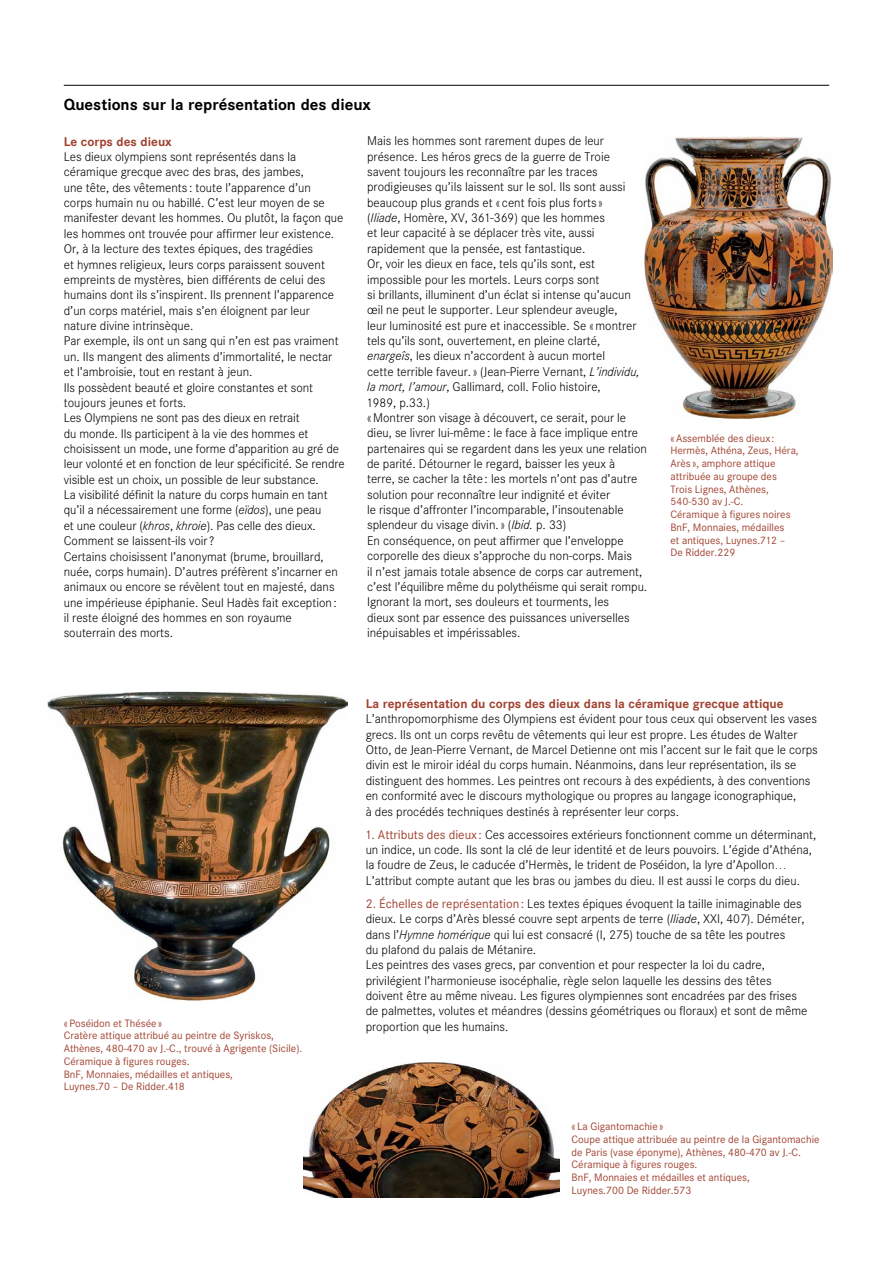
<style>
.page{position:relative;width:893px;height:1263px;background:#fff}
.page>*{position:absolute;margin:0;border:0;box-sizing:border-box;transform-origin:0 0}
.t1{font:700 15.75px "Corporate SBQ3";color:#000}
.t2{font:300 12.3px/15.3px "Corporate SBQ3";color:#000}
.t3{font:700 12.3px "Corporate SBQ3";color:#a0412f}
.t4{font:10.5px/12.8px "Corporate SBQ3";color:#a0412f}
.s1{font-style:italic}
.s2{font-weight:400;color:#a0412f}
</style>
<div class="page">
<hr style="left:64px;top:85px;width:765px;height:1px;background:#000">
<img style="left:644px;top:137px;width:188px;height:281px">
<img style="left:47px;top:691px;width:301px;height:309px">
<img style="left:303px;top:1063px;width:256px;height:135px">
<p class="t1" style="left:64px;top:95px;width:309px">Questions sur la représentation des dieux</p>
<p class="t3" style="left:64px;top:134px;width:110px">Le corps des dieux</p>
<p class="t2" style="left:64px;top:149px;width:282px">Les dieux olympiens sont représentés dans la céramique grecque avec des bras, des jambes,<br>une tête, des vêtements : toute l’apparence d’un<br>corps humain nu ou habillé. C’est leur moyen de se manifester devant les hommes. Ou plutôt, la façon que les hommes ont trouvée pour affirmer leur existence.<br>Or, à la lecture des textes épiques, des tragédies<br>et hymnes religieux, leurs corps paraissent souvent empreints de mystères, bien différents de celui des humains dont ils s’inspirent. Ils prennent l’apparence d’un corps matériel, mais s’en éloignent par leur nature divine intrinsèque.<br>Par exemple, ils ont un sang qui n’en est pas vraiment un. Ils mangent des aliments d’immortalité, le nectar et l’ambroisie, tout en restant à jeun.<br>Ils possèdent beauté et gloire constantes et sont toujours jeunes et forts.<br>Les Olympiens ne sont pas des dieux en retrait<br>du monde. Ils participent à la vie des hommes et choisissent un mode, une forme d’apparition au gré de leur volonté et en fonction de leur spécificité. Se rendre visible est un choix, un possible de leur substance.<br>La visibilité définit la nature du corps humain en tant qu’il a nécessairement une forme (<span class="s1">eïdos</span>), une peau<br>et une couleur (<span class="s1">khros</span>, <span class="s1">khroie</span>). Pas celle des dieux.<br>Comment se laissent-ils voir ?<br>Certains choisissent l’anonymat (brume, brouillard, nuée, corps humain). D’autres préfèrent s’incarner en animaux ou encore se révèlent tout en majesté, dans une impérieuse épiphanie. Seul Hadès fait exception: il reste éloigné des hommes en son royaume souterrain des morts.</p>
<p class="t2" style="left:367px;top:133px;width:282px">Mais les hommes sont rarement dupes de leur présence. Les héros grecs de la guerre de Troie<br>savent toujours les reconnaître par les traces prodigieuses qu’ils laissent sur le sol. Ils sont aussi beaucoup plus grands et « cent fois plus forts »<br>(<span class="s1">Iliade</span>, Homère, XV, 361-369) que les hommes<br>et leur capacité à se déplacer très vite, aussi rapidement que la pensée, est fantastique.<br>Or, voir les dieux en face, tels qu’ils sont, est impossible pour les mortels. Leurs corps sont<br>si brillants, illuminent d’un éclat si intense qu’aucun œil ne peut le supporter. Leur splendeur aveugle,<br>leur luminosité est pure et inaccessible. Se «montrer tels qu’ils sont, ouvertement, en pleine clarté, <span class="s1">enargeîs</span>, les dieux n’accordent à aucun mortel<br>cette terrible faveur.» (Jean-Pierre Vernant, <span class="s1">L’individu, la mort, l’amour</span>, Gallimard, coll. Folio histoire,<br>1989, p.33.)<br>«Montrer son visage à découvert, ce serait, pour le dieu, se livrer lui-même: le face à face implique entre partenaires qui se regardent dans les yeux une relation de parité. Détourner le regard, baisser les yeux à<br>terre, se cacher la tête: les mortels n’ont pas d’autre solution pour reconnaître leur indignité et éviter<br>le risque d’affronter l’incomparable, l’insoutenable splendeur du visage divin.» (<span class="s1">Ibid.</span> p. 33)<br>En conséquence, on peut affirmer que l’enveloppe corporelle des dieux s’approche du non-corps. Mais<br>il n’est jamais totale absence de corps car autrement, c’est l’équilibre même du polythéisme qui serait rompu.<br>Ignorant la mort, ses douleurs et tourments, les<br>dieux sont par essence des puissances universelles inépuisables et impérissables.</p>
<p class="t4" style="left:670px;top:432px;width:130px">«Assemblée des dieux :<br>Hermès, Athéna, Zeus, Héra,<br>Arès », amphore attique attribuée au groupe des<br>Trois Lignes, Athènes,<br>540-530 av J.-C.<br>Céramique à figures noires<br>BnF, Monnaies, médailles<br>et antiques, Luynes.712 –<br>De Ridder.229</p>
<p class="t4" style="left:64px;top:1017px;width:240px">«Poséidon et Thésée»<br>Cratère attique attribué au peintre de Syriskos, Athènes, 480-470 av J.-C., trouvé à Agrigente (Sicile).<br>Céramique à figures rouges.<br>BnF, Monnaies, médailles et antiques,<br>Luynes.70 – De Ridder.418</p>
<p class="t3" style="left:366px;top:696px;width:419px">La représentation du corps des dieux dans la céramique grecque attique</p>
<p class="t2" style="left:366px;top:711px;width:454px">L’anthropomorphisme des Olympiens est évident pour tous ceux qui observent les vases grecs. Ils ont un corps revêtu de vêtements qui leur est propre. Les études de Walter Otto, de Jean-Pierre Vernant, de Marcel Detienne ont mis l’accent sur le fait que le corps divin est le miroir idéal du corps humain. Néanmoins, dans leur représentation, ils se distinguent des hommes. Les peintres ont recours à des expédients, à des conventions en conformité avec le discours mythologique ou propres au langage iconographique,<br>à des procédés techniques destinés à représenter leur corps.</p>
<p class="t2" style="left:366px;top:827px;width:452px"><span class="s2">1. Attributs des dieux :</span> Ces accessoires extérieurs fonctionnent comme un déterminant, un indice, un code. Ils sont la clé de leur identité et de leurs pouvoirs. L’égide d’Athéna, la foudre de Zeus, le caducée d’Hermès, le trident de Poséidon, la lyre d’Apollon… L’attribut compte autant que les bras ou jambes du dieu. Il est aussi le corps du dieu.</p>
<p class="t2" style="left:366px;top:896px;width:443px"><span class="s2">2. Échelles de représentation:</span> Les textes épiques évoquent la taille inimaginable des dieux. Le corps d’Arès blessé couvre sept arpents de terre (<span class="s1">Iliade</span>, XXI, 407). Déméter, dans l’<span class="s1">Hymne homérique</span> qui lui est consacré (I, 275) touche de sa tête les poutres<br>du plafond du palais de Métanire.<br>Les peintres des vases grecs, par convention et pour respecter la loi du cadre, privilégient l’harmonieuse isocéphalie, règle selon laquelle les dessins des têtes doivent être au même niveau. Les figures olympiennes sont encadrées par des frises de palmettes, volutes et méandres (dessins géométriques ou floraux) et sont de même proportion que les humains.</p>
<p class="t4" style="left:572px;top:1120px;width:249px">« La Gigantomachie»<br>Coupe attique attribuée au peintre de la Gigantomachie de Paris (vase éponyme), Athènes, 480-470 av J.-C.<br>Céramique à figures rouges.<br>BnF, Monnaies et médailles et antiques,<br>Luynes.700 De Ridder.573</p>
</div>
